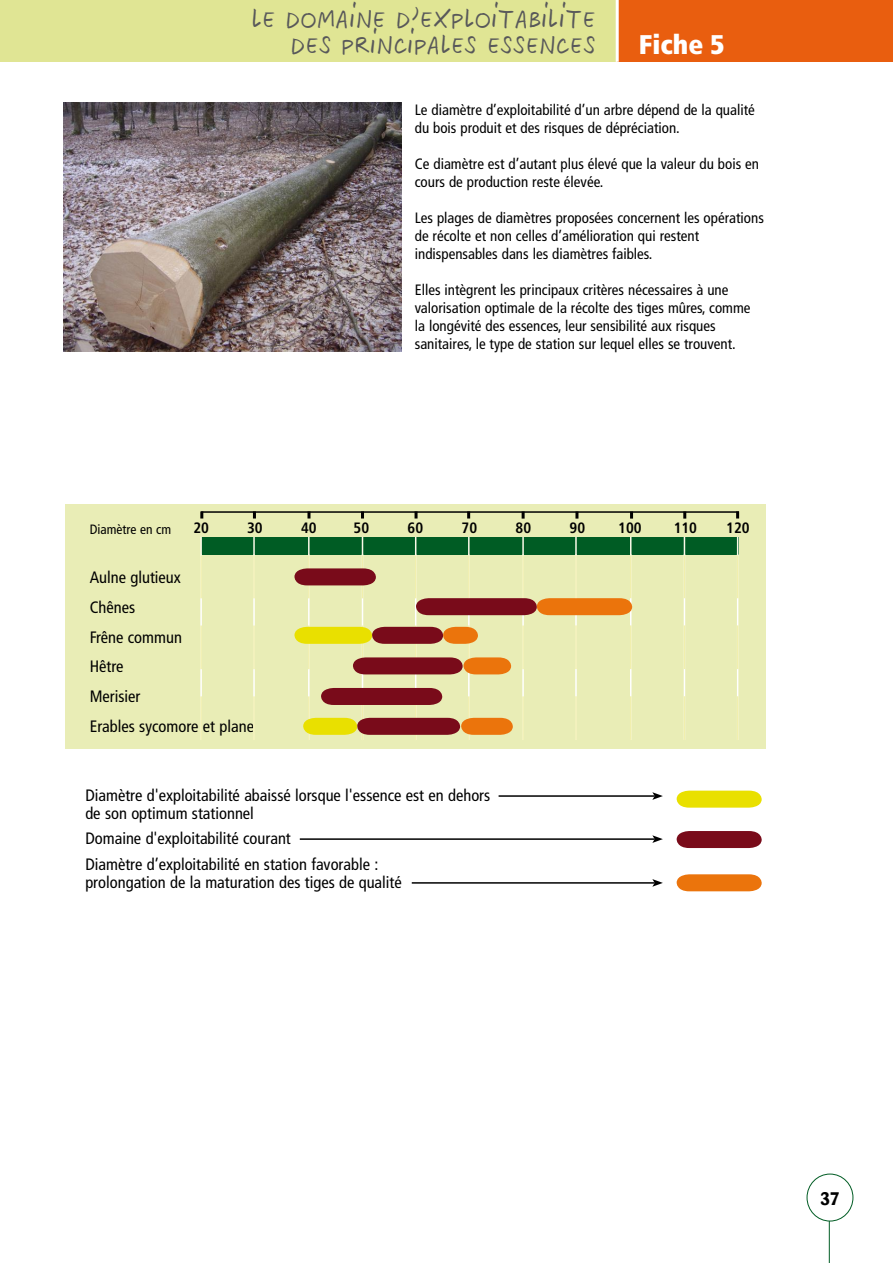
<style>
.page{position:relative;width:893px;height:1263px;background:#fff}
.page>*{position:absolute;margin:0;border:0;box-sizing:border-box;transform-origin:0 0}
.t1{font:30px/25.5px "Twingo France";color:#58585a;text-align:right}
.t2{font:900 condensed 27px "Frutiger";color:#fff}
.t3{font:700 18px "Barmeno";color:#000}
.t4{font:condensed 16.5px/29.8px "Frutiger";color:#000}
.t5{font:condensed 15px/18px "Frutiger";color:#000}
.t6{font:700 condensed 15px "Frutiger";color:#000}
.t7{font:condensed 13.5px "Frutiger";color:#000}
</style>
<div class="page">
<div style="left:0;top:0;width:893px;height:62px;background:#e0e594"></div>
<hr style="left:829px;top:1209px;width:1px;height:54px;background:#005c24">
<div style="left:807px;top:1174px;width:46px;height:47px;background:#fff;border-radius:50%"></div>
<div style="left:807px;top:1174px;width:46px;height:47px;border:1px solid #005c24;border-radius:50%"></div>
<div style="left:617px;top:0;width:276px;height:62px;background:#e95e0f"></div>
<hr style="left:616px;top:0;width:3px;height:62px;background:#fff">
<div style="left:65px;top:504px;width:700px;height:245px;background:#e9edb6"></div>
<div style="left:201px;top:537px;width:537px;height:18px;background:#005c24"></div>
<hr style="left:201px;top:511px;width:538px;height:2px;background:#000">
<svg style="left:200px;top:511px;width:3px;height:7px"></svg>
<svg style="left:253px;top:511px;width:3px;height:7px"></svg>
<svg style="left:307px;top:511px;width:3px;height:7px"></svg>
<svg style="left:361px;top:511px;width:3px;height:7px"></svg>
<svg style="left:415px;top:511px;width:3px;height:7px"></svg>
<svg style="left:467px;top:511px;width:3px;height:7px"></svg>
<svg style="left:736px;top:511px;width:3px;height:7px"></svg>
<svg style="left:677px;top:831px;width:85px;height:17px"></svg>
<svg style="left:677px;top:791px;width:85px;height:17px"></svg>
<svg style="left:677px;top:874px;width:85px;height:17px"></svg>
<hr style="left:499px;top:795px;width:156px;height:2px;background:#000">
<svg style="left:652px;top:792px;width:11px;height:8px"></svg>
<hr style="left:300px;top:838px;width:355px;height:2px;background:#000">
<svg style="left:652px;top:835px;width:11px;height:8px"></svg>
<hr style="left:412px;top:882px;width:243px;height:2px;background:#000">
<svg style="left:652px;top:879px;width:11px;height:8px"></svg>
<svg style="left:200px;top:537px;width:2px;height:203px"></svg>
<svg style="left:253px;top:537px;width:2px;height:160px"></svg>
<svg style="left:522px;top:511px;width:3px;height:8px"></svg>
<svg style="left:575px;top:511px;width:3px;height:8px"></svg>
<svg style="left:630px;top:511px;width:3px;height:8px"></svg>
<svg style="left:683px;top:511px;width:3px;height:8px"></svg>
<svg style="left:684px;top:537px;width:1px;height:160px"></svg>
<svg style="left:737px;top:537px;width:1px;height:160px"></svg>
<svg style="left:294px;top:537px;width:338px;height:203px"></svg>
<img style="left:64px;top:103px;width:337px;height:249px">
<h1 class="t1" style="left:251px;top:5px;width:346px">LE DOMAINE D’EXPLOITABILITE<br>DES PRINCIPALES ESSENCES</h1>
<h2 class="t2" style="left:639px;top:29px;width:87px">Fiche 5</h2>
<p class="t5" style="left:415px;top:101px;width:342px">Le diamètre d’exploitabilité d’un arbre dépend de la qualité du bois produit et des risques de dépréciation.</p>
<p class="t5" style="left:415px;top:155px;width:346px">Ce diamètre est d’autant plus élevé que la valeur du bois en cours de production reste élevée.</p>
<p class="t5" style="left:415px;top:209px;width:351px">Les plages de diamètres proposées concernent les opérations de récolte et non celles d’amélioration qui restent indispensables dans les diamètres faibles.</p>
<p class="t5" style="left:415px;top:281px;width:337px">Elles intègrent les principaux critères nécessaires à une valorisation optimale de la récolte des tiges mûres, comme la longévité des essences, leur sensibilité aux risques sanitaires, le type de station sur lequel elles se trouvent.</p>
<p class="t7" style="left:90px;top:521px;width:83px">Diamètre en cm</p>
<p class="t6" style="left:193px;top:519px;width:17px">20</p>
<p class="t6" style="left:247px;top:519px;width:17px">30</p>
<p class="t6" style="left:301px;top:519px;width:17px">40</p>
<p class="t6" style="left:354px;top:519px;width:17px">50</p>
<p class="t6" style="left:408px;top:519px;width:17px">60</p>
<p class="t6" style="left:462px;top:519px;width:17px">70</p>
<p class="t6" style="left:516px;top:519px;width:17px">80</p>
<p class="t6" style="left:570px;top:519px;width:17px">90</p>
<p class="t6" style="left:618px;top:519px;width:25px">100</p>
<p class="t6" style="left:674px;top:519px;width:25px">110</p>
<p class="t6" style="left:726px;top:519px;width:25px">120</p>
<p class="t4" style="left:90px;top:562px;width:166px">Aulne glutieux<br>Chênes<br>Frêne commun<br>Hêtre<br>Merisier<br>Erables sycomore et plane</p>
<p class="t4" style="left:85px;top:786px;width:406px;line-height:18px">Diamètre d'exploitabilité abaissé lorsque l'essence est en dehors de son optimum stationnel</p>
<p class="t4" style="left:85px;top:826px;width:294px;line-height:25.5px">Domaine d'exploitabilité courant<br>Diamètre d’exploitabilité en station favorable :</p>
<p class="t4" style="left:85px;top:867px;width:318px">prolongation de la maturation des tiges de qualité</p>
<p class="t3" style="left:820px;top:1188px;width:21px">37</p>
</div>
